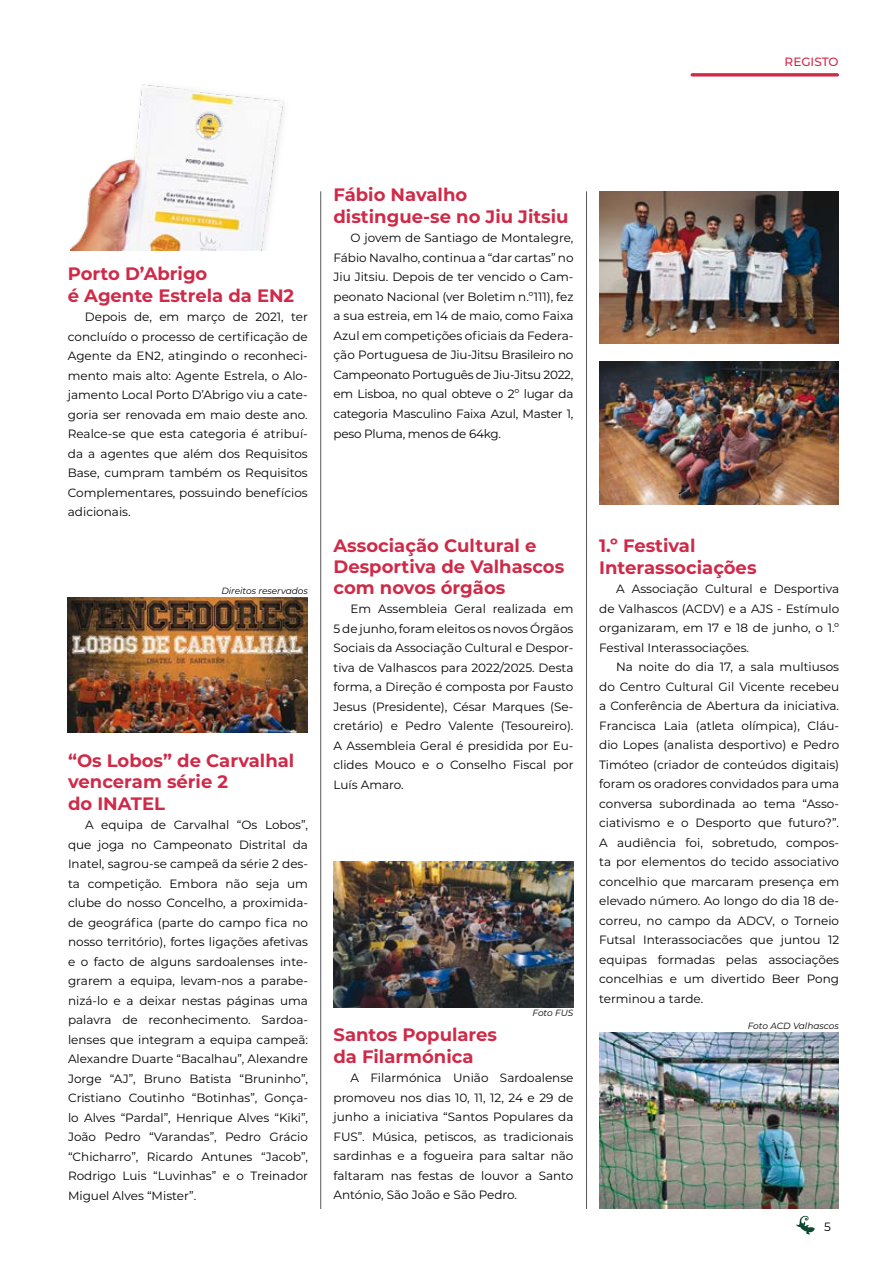
<style>
.page{position:relative;width:893px;height:1263px;background:#fff}
.page>*{position:absolute;margin:0;border:0;box-sizing:border-box;transform-origin:0 0}
.t1{font:700 18px/21.6px "Montserrat";color:#cf2a48}
.t2{font:12px/19.5px "Montserrat";color:#000;text-align:justify}
.t3{font:500 12px "Montserrat";color:#cf2a48}
.t4{font:italic 9px "Montserrat";color:#000}
</style>
<div class="page">
<svg style="left:691px;top:73px;width:148px;height:4px"></svg>
<svg style="left:796px;top:1216px;width:19px;height:18px"></svg>
<img style="left:70px;top:84px;width:214px;height:167px">
<img style="left:599px;top:191px;width:240px;height:153px">
<img style="left:599px;top:361px;width:240px;height:143px">
<img style="left:599px;top:1032px;width:240px;height:177px">
<img style="left:333px;top:861px;width:240px;height:146px">
<img style="left:68px;top:597px;width:240px;height:135px">
<hr style="left:586px;top:191px;width:1px;height:1018px;background:#58585a">
<hr style="left:320px;top:191px;width:1px;height:1018px;background:#58585a">
<p class="t3" style="left:785px;top:54px;width:56px">REGISTO</p>
<h1 class="t1" style="left:68px;top:262px;width:228px">Porto D’Abrigo<br>é Agente Estrela da EN2</h1>
<p class="t2" style="left:68px;top:307px;width:241px;text-indent:17px">Depois de, em março de 2021, ter concluído o processo de certificação de Agente da EN2, atingindo o reconheci&shy;mento mais alto: Agente Estrela, o Alo&shy;jamento Local Porto D’Abrigo viu a cate&shy;goria ser renovada em maio deste ano.<br>Realce-se que esta categoria é atribuí&shy;da a agentes que além dos Requisitos Base, cumpram também os Requisitos Complementares, possuindo benefícios adicionais.</p>
<p class="t4" style="left:221px;top:584px;width:88px">Direitos reservados</p>
<h1 class="t1" style="left:68px;top:749px;width:228px">“Os Lobos” de Carvalhal venceram série 2<br>do INATEL</h1>
<p class="t2" style="left:68px;top:814px;width:241px;text-indent:17px">A equipa de Carvalhal “Os Lobos”, que joga no Campeonato Distrital da Inatel, sagrou-se campeã da série 2 des&shy;ta competição. Embora não seja um clube do nosso Concelho, a proximida&shy;de geográfica (parte do campo fica no nosso território), fortes ligações afetivas e o facto de alguns sardoalenses inte&shy;grarem a equipa, levam-nos a parabe&shy;nizá-lo e a deixar nestas páginas uma palavra de reconhecimento. Sardoa&shy;lenses que integram a equipa campeã:<br>Alexandre Duarte “Bacalhau”, Alexandre Jorge “AJ”, Bruno Batista “Bruninho”, Cristiano Coutinho “Botinhas”, Gonça&shy;lo Alves “Pardal”, Henrique Alves “Kiki”, João Pedro “Varandas”, Pedro Grácio “Chicharro”, Ricardo Antunes “Jacob”, Rodrigo Luis “Luvinhas” e o Treinador Miguel Alves “Mister”.</p>
<h1 class="t1" style="left:333px;top:183px;width:237px">Fábio Navalho distingue-se no Jiu Jitsiu</h1>
<p class="t2" style="left:333px;top:228px;width:241px;text-indent:17px">O jovem de Santiago de Montalegre, Fábio Navalho, continua a “dar cartas” no Jiu Jitsiu. Depois de ter vencido o Cam&shy;peonato Nacional (ver Boletim n.º111), fez a sua estreia, em 14 de maio, como Faixa Azul em competições oficiais da Federa&shy;ção Portuguesa de Jiu-Jitsu Brasileiro no Campeonato Português de Jiu-Jitsu 2022, em Lisboa, no qual obteve o 2º lugar da categoria Masculino Faixa Azul, Master 1, peso Pluma, menos de 64kg.</p>
<h1 class="t1" style="left:333px;top:534px;width:232px;line-height:21px">Associação Cultural e<br>Desportiva de Valhascos com novos órgãos</h1>
<p class="t2" style="left:333px;top:599px;width:241px;text-indent:17px">Em Assembleia Geral realizada em 5 de junho, foram eleitos os novos Órgãos Sociais da Associação Cultural e Despor&shy;tiva de Valhascos para 2022/2025. Desta forma, a Direção é composta por Fausto Jesus (Presidente), César Marques (Se&shy;cretário) e Pedro Valente (Tesoureiro).<br>A Assembleia Geral é presidida por Eu&shy;clides Mouco e o Conselho Fiscal por Luís Amaro.</p>
<p class="t4" style="left:532px;top:1007px;width:43px">Foto FUS</p>
<h1 class="t1" style="left:333px;top:1023px;width:165px">Santos Populares da Filarmónica</h1>
<p class="t2" style="left:333px;top:1068px;width:241px;text-indent:17px">A Filarmónica União Sardoalense promoveu nos dias 10, 11, 12, 24 e 29 de junho a iniciativa “Santos Populares da FUS”. Música, petiscos, as tradicionais sardinhas e a fogueira para saltar não faltaram nas festas de louvor a Santo António, São João e São Pedro.</p>
<h1 class="t1" style="left:599px;top:534px;width:159px">1.º Festival<br>Interassociações</h1>
<p class="t2" style="left:599px;top:579px;width:241px;text-indent:17px">A Associação Cultural e Desportiva de Valhascos (ACDV) e a AJS - Estímulo organizaram, em 17 e 18 de junho, o 1.º Festival Interassociações.</p>
<p class="t2" style="left:599px;top:657px;width:241px;text-indent:17px">Na noite do dia 17, a sala multiusos do Centro Cultural Gil Vicente recebeu a Conferência de Abertura da iniciativa.<br>Francisca Laia (atleta olímpica), Cláu&shy;dio Lopes (analista desportivo) e Pedro Timóteo (criador de conteúdos digitais) foram os oradores convidados para uma conversa subordinada ao tema “Asso&shy;ciativismo e o Desporto que futuro?”.<br>A audiência foi, sobretudo, compos&shy;ta por elementos do tecido associativo concelhio que marcaram presença em elevado número. Ao longo do dia 18 de&shy;correu, no campo da ADCV, o Torneio Futsal Interassociacões que juntou 12 equipas formadas pelas associações concelhias e um divertido Beer Pong terminou a tarde.</p>
<p class="t4" style="left:748px;top:1019px;width:93px">Foto ACD Valhascos</p>
<p class="t2" style="left:824px;top:1216px;width:8px">5</p>
</div>
